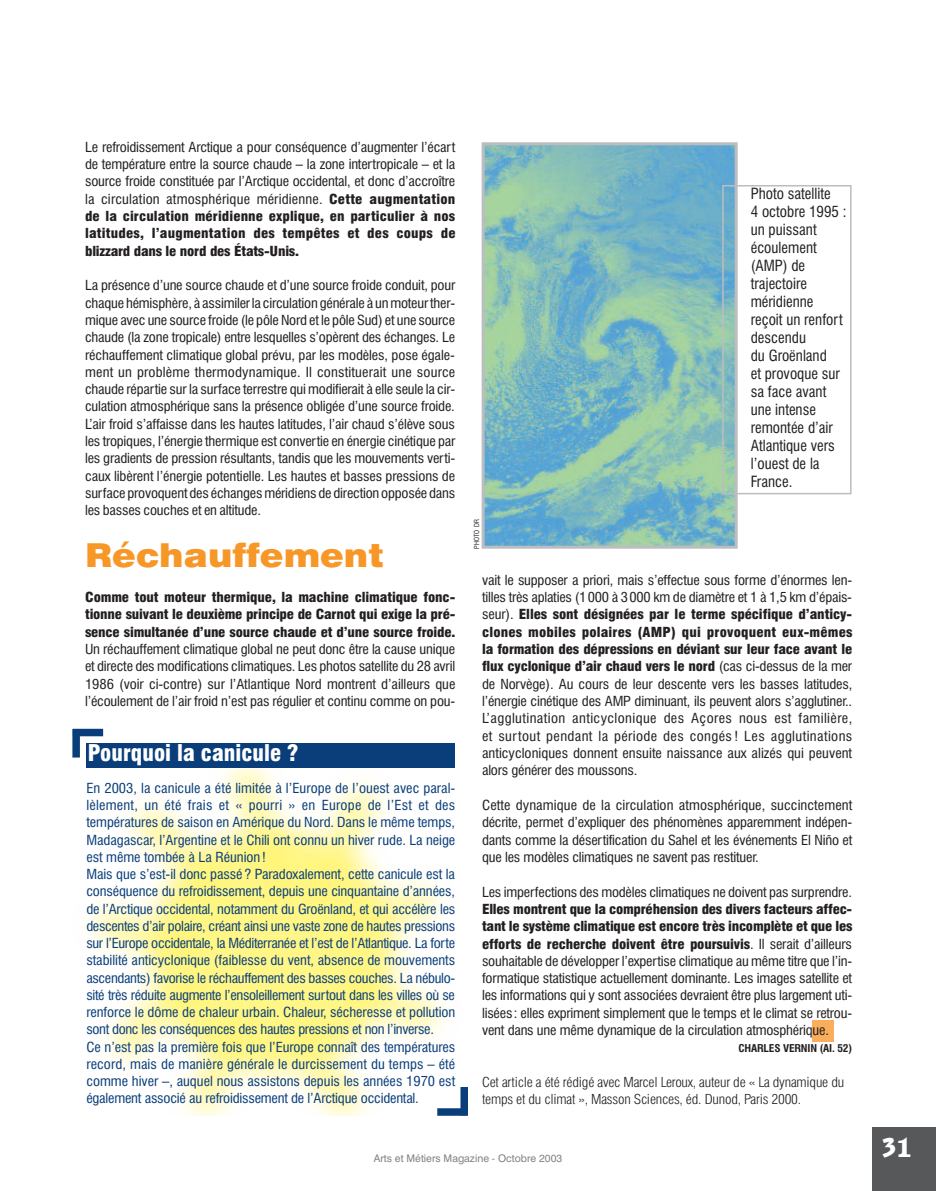
<style>
.page{position:relative;width:936px;height:1191px;background:#fff}
.page>*{position:absolute;margin:0;border:0;box-sizing:border-box;transform-origin:0 0}
.t1{font:900 33px "Swiss 721 BT";color:#f79727;scale:1.08 1}
.t2{font:700 27px "Blindfish";color:#fff}
.t3{font:900 condensed 22.5px "Swiss 721 BT";color:#fff}
.t4{font:condensed 15px/18px "Swiss 721 BT";color:#231f20}
.t5{font:condensed 13.5px/17.2px "Swiss 721 BT";letter-spacing:-.015em;color:#231f20;text-align:justify;scale:1.08 1}
.t6{font:condensed 13.5px/17.2px "Swiss 721 BT";letter-spacing:-.01em;color:#0a3e7a;scale:1.08 1}
.t7{font:900 condensed 13.5px/17.2px "Swiss 721 BT";letter-spacing:-.015em;color:#231f20;text-align:justify;scale:1.08 1}
.t8{font:300 condensed 13.5px/17.2px "Swiss 721 BT";letter-spacing:-.015em;color:#231f20;scale:1.08 1}
.t9{font:10.5px "Swiss 721 BT";color:#808285}
.t10{font:700 condensed 10.5px "Swiss 721 BT";letter-spacing:-.015em;color:#231f20;scale:1.08 1}
.t11{font:condensed 6.75px "Swiss 721 BT";color:#231f20}
.s1{font-weight:900}
</style>
<div class="page">
<img style="left:237px;top:935px;width:69px;height:53px">
<img style="left:194px;top:767px;width:74px;height:23px">
<img style="left:194px;top:773px;width:70px;height:162px">
<img style="left:268px;top:767px;width:144px;height:179px">
<img style="left:301px;top:878px;width:142px;height:100px">
<img style="left:301px;top:852px;width:111px;height:94px">
<div style="left:301px;top:852px;width:30px;height:83px;background:#fff681"></div>
<img style="left:306px;top:977px;width:139px;height:63px">
<img style="left:306px;top:933px;width:126px;height:45px">
<img style="left:306px;top:933px;width:106px;height:13px">
<img style="left:306px;top:933px;width:25px;height:2px">
<img style="left:306px;top:988px;width:90px;height:78px">
<img style="left:180px;top:978px;width:114px;height:137px">
<img style="left:255px;top:988px;width:39px;height:123px">
<img style="left:154px;top:978px;width:91px;height:115px">
<div style="left:194px;top:872px;width:43px;height:63px;background:#fff684"></div>
<img style="left:154px;top:978px;width:83px;height:24px">
<div style="left:812px;top:1020px;width:21px;height:21px;background:#faae5c"></div>
<div style="left:872px;top:1127px;width:63px;height:64px;background:#57585a"></div>
<div style="left:86px;top:743px;width:369px;height:24px;background:#0a3e7a"></div>
<div style="left:460px;top:1087px;width:8px;height:28px;background:#0a3e7a"></div>
<div style="left:437px;top:1108px;width:30px;height:7px;background:#0a3e7a"></div>
<div style="left:72px;top:729px;width:8px;height:28px;background:#0a3e7a"></div>
<div style="left:73px;top:729px;width:30px;height:7px;background:#0a3e7a"></div>
<img style="left:485px;top:146px;width:248px;height:399px">
<div style="left:481px;top:142px;width:256px;height:407px;border:3px solid #bcbdc0"></div>
<div style="left:722px;top:185px;width:129px;height:309px;border:2px solid #bcbdc0"></div>
<p class="t5" style="left:85px;top:139px;width:344px">Le refroidissement Arctique a pour conséquence d’augmenter l’écart de température entre la source chaude – la zone intertropicale – et la source froide constituée par l’Arctique occidental, et donc d’accroître la circulation atmosphérique méridienne. <span class="s1">Cette augmentation de la circulation méridienne explique, en particulier à nos latitudes, l’augmentation des tempêtes et des coups de blizzard dans le nord des États-Unis.</span></p>
<p class="t5" style="left:85px;top:278px;width:344px">La présence d’une source chaude et d’une source froide conduit, pour chaque hémisphère, à assimiler la circulation générale à un moteur ther&shy;mique avec une source froide (le pôle Nord et le pôle Sud) et une source chaude (la zone tropicale) entre lesquelles s’opèrent des échanges. Le réchauffement climatique global prévu, par les modèles, pose égale&shy;ment un problème thermodynamique. Il constituerait une source chaude répartie sur la surface terrestre qui modifierait à elle seule la cir&shy;culation atmosphérique sans la présence obligée d’une source froide.<br>L’air froid s’affaisse dans les hautes latitudes, l’air chaud s’élève sous les tropiques, l’énergie thermique est convertie en énergie cinétique par les gradients de pression résultants, tandis que les mouvements verti&shy;caux libèrent l’énergie potentielle. Les hautes et basses pressions de surface provoquent des échanges méridiens de direction opposée dans les basses couches et en altitude.</p>
<h1 class="t1" style="left:85px;top:543px;width:278px">Réchauffement</h1>
<p class="t7" style="left:85px;top:589px;width:344px">Comme tout moteur thermique, la machine climatique fonc&shy;tionne suivant le deuxième principe de Carnot qui exige la pré&shy;sence simultanée d’une source chaude et d’une source froide.</p>
<p class="t5" style="left:85px;top:641px;width:344px">Un réchauffement climatique global ne peut donc être la cause unique et directe des modifications climatiques. Les photos satellite du 28 avril 1986 (voir ci-contre) sur l’Atlantique Nord montrent d’ailleurs que l’écoulement de l’air froid n’est pas régulier et continu comme on pou-</p>
<h3 class="t3" style="left:88px;top:744px;width:212px">Pourquoi la canicule ?</h3>
<p class="t6" style="left:86px;top:780px;width:343px">En 2003, la canicule a été limitée à l’Europe de l’ouest avec paral&shy;lèlement, un été frais et « pourri » en Europe de l’Est et des températures de saison en Amérique du Nord. Dans le même temps, Madagascar, l’Argentine et le Chili ont connu un hiver rude. La neige est même tombée à La Réunion!<br>Mais que s’est-il donc passé? Paradoxalement, cette canicule est la conséquence du refroidissement, depuis une cinquantaine d’années, de l’Arctique occidental, notamment du Groënland, et qui accélère les descentes d’air polaire, créant ainsi une vaste zone de hautes pressions sur l’Europe occidentale, la Méditerranée et l’est de l’Atlantique. La forte stabilité anticyclonique (faiblesse du vent, absence de mouvements ascendants) favorise le réchauffement des basses couches. La nébulo&shy;sité très réduite augmente l’ensoleillement surtout dans les villes où se renforce le dôme de chaleur urbain. Chaleur, sécheresse et pollution sont donc les conséquences des hautes pressions et non l’inverse.<br>Ce n’est pas la première fois que l’Europe connaît des températures record, mais de manière générale le durcissement du temps – été comme hiver –, auquel nous assistons depuis les années 1970 est également associé au refroidissement de l’Arctique occidental.</p>
<p class="t11" style="left:474px;top:549px;width:32px;rotate:-90deg">PHOTO DR</p>
<p class="t4" style="left:750px;top:186px;width:97px">Photo satellite<br>4 octobre 1995 : un puissant écoulement (AMP) de trajectoire méridienne reçoit un renfort descendu<br>du Groënland<br>et provoque sur sa face avant une intense remontée d’air<br>Atlantique vers l’ouest de la<br>France.</p>
<p class="t5" style="left:482px;top:572px;width:344px">vait le supposer a priori, mais s’effectue sous forme d’énormes len&shy;tilles très aplaties (1000 à 3000 km de diamètre et 1 à 1,5 km d’épais&shy;seur). <span class="s1">Elles sont désignées par le terme spécifique d’anticy&shy;clones mobiles polaires (AMP) qui provoquent eux-mêmes la formation des dépressions en déviant sur leur face avant le flux cyclonique d’air chaud vers le nord</span> (cas ci-dessus de la mer de Norvège). Au cours de leur descente vers les basses latitudes, l’énergie cinétique des AMP diminuant, ils peuvent alors s’agglutiner..<br>L’agglutination anticyclonique des Açores nous est familière, et surtout pendant la période des congés ! Les agglutinations anticycloniques donnent ensuite naissance aux alizés qui peuvent alors générer des moussons.</p>
<p class="t5" style="left:482px;top:797px;width:344px">Cette dynamique de la circulation atmosphérique, succinctement décrite, permet d’expliquer des phénomènes apparemment indépen&shy;dants comme la désertification du Sahel et les événements El Niño et que les modèles climatiques ne savent pas restituer.</p>
<p class="t5" style="left:482px;top:884px;width:344px">Les imperfections des modèles climatiques ne doivent pas surprendre.</p>
<p class="t5" style="left:482px;top:901px;width:344px"><span class="s1">Elles montrent que la compréhension des divers facteurs affec&shy;tant le système climatique est encore très incomplète et que les efforts de recherche doivent être poursuivis</span>. Il serait d’ailleurs souhaitable de développer l’expertise climatique au même titre que l’in&shy;formatique statistique actuellement dominante. Les images satellite et les informations qui y sont associées devraient être plus largement uti&shy;lisées: elles expriment simplement que le temps et le climat se retrou&shy;vent dans une même dynamique de la circulation atmosphérique.</p>
<p class="t10" style="left:738px;top:1044px;width:107px">CHARLES VERNIN (AI. 52)</p>
<p class="t8" style="left:482px;top:1074px;width:337px">Cet article a été rédigé avec Marcel Leroux, auteur de « La dynamique du temps et du climat », Masson Sciences, éd. Dunod, Paris 2000.</p>
<p class="t9" style="left:374px;top:1154px;width:190px">Arts et Métiers Magazine - Octobre 2003</p>
<h2 class="t2" style="left:881px;top:1132px;width:32px">31</h2>
</div>
